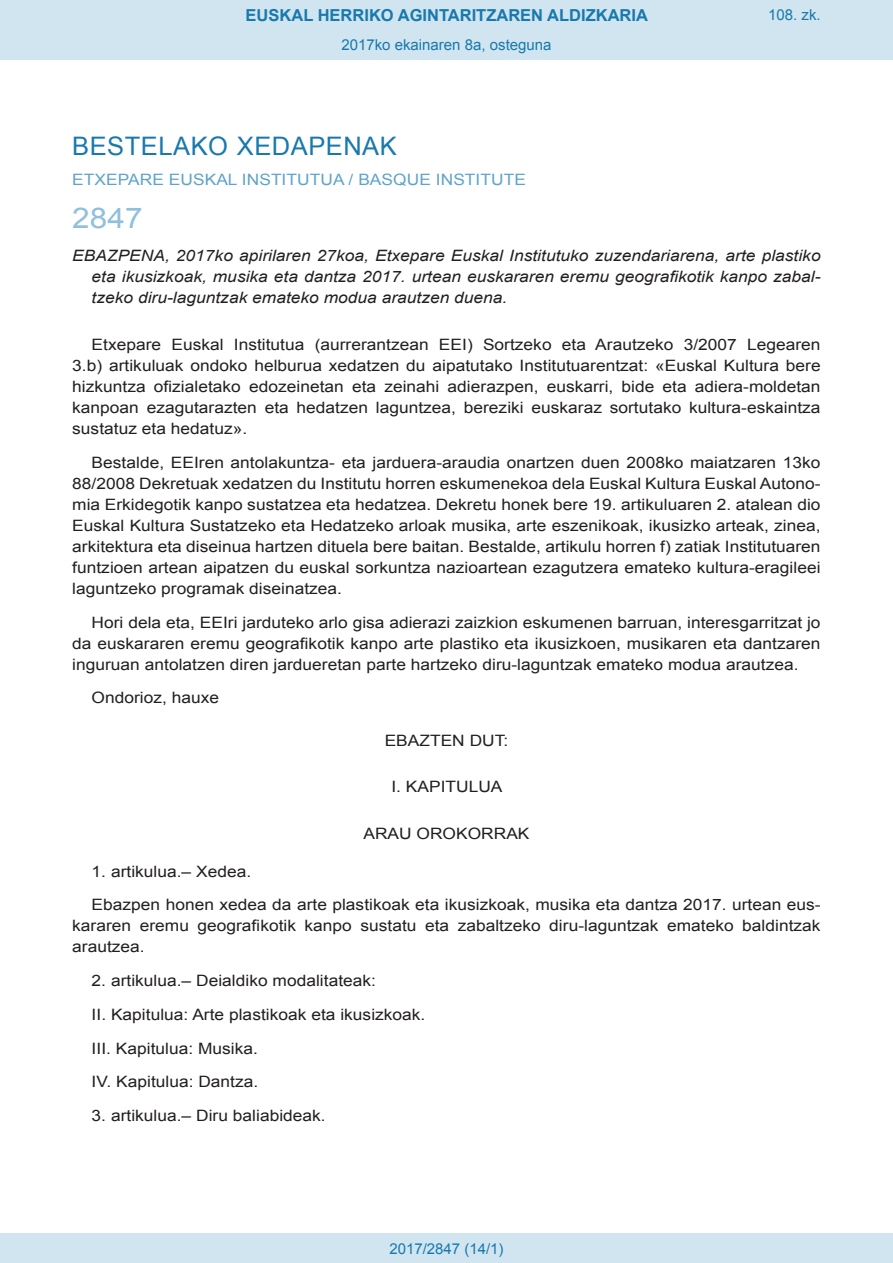
<style>
.page{position:relative;width:893px;height:1263px;background:#fff}
.page>*{position:absolute;margin:0;border:0;box-sizing:border-box;transform-origin:0 0}
.BOPVOrden{font:28.5px "Arial";color:#90c0db;scale:1.11 1}
.BOPVSeccion{font:25.5px "Arial";letter-spacing:.02em;color:#1879ad}
.t1{font:700 16.5px "Arial";color:#1879ad}
.BOPVDetalle{font:15.6px/21px "Arial";color:#231f20;text-align:justify;scale:1.11 1}
.BOPVTitulo{font:italic 15.6px/21px "Arial";color:#231f20;text-align:justify;scale:1.11 1}
.BOPVOrganismo{font:15.6px "Arial";letter-spacing:.005em;color:#5ea4ca;scale:1.11 1}
.BOPVClave{font:15.6px "Arial";color:#231f20;scale:1.11 1}
.Paginacion_Centro{font:15px "Arial";color:#1879ad}
</style>
<div class="page">
<div style="left:0;top:0;width:893px;height:60px;background:#d0e5f0"></div>
<div style="left:0;top:1233px;width:893px;height:30px;background:#d0e5f0"></div>
<p class="t1" style="left:246px;top:4px;width:404px">EUSKAL HERRIKO AGINTARITZAREN ALDIZKARIA</p>
<p class="Paginacion_Centro" style="left:341px;top:35px;width:212px">2017ko ekainaren 8a, osteguna</p>
<p class="Paginacion_Centro" style="left:768px;top:5px;width:54px">108. zk.</p>
<p class="BOPVSeccion" style="left:72px;top:129px;width:326px">BESTELAKO XEDAPENAK</p>
<p class="BOPVOrganismo" style="left:72px;top:169px;width:410px">ETXEPARE EUSKAL INSTITUTUA / BASQUE INSTITUTE</p>
<p class="BOPVOrden" style="left:72px;top:199px;width:65px">2847</p>
<p class="BOPVTitulo" style="left:92px;top:246px;width:658px;text-indent:-19px">EBAZPENA, 2017ko apirilaren 27koa, Etxepare Euskal Institutuko zuzendariarena, arte plastiko eta ikusizkoak, musika eta dantza 2017. urtean euskararen eremu geografikotik kanpo zabal&shy;tzeko diru-laguntzak emateko modua arautzen duena.</p>
<p class="BOPVDetalle" style="left:72px;top:334px;width:676px;text-indent:19px">Etxepare Euskal Institutua (aurrerantzean EEI) Sortzeko eta Arautzeko 3/2007 Legearen 3.b) artikuluak ondoko helburua xedatzen du aipatutako Institutuarentzat: «Euskal Kultura bere hizkuntza ofizialetako edozeinetan eta zeinahi adierazpen, euskarri, bide eta adiera-moldetan kanpoan ezagutarazten eta hedatzen laguntzea, bereziki euskaraz sortutako kultura-eskaintza sustatuz eta hedatuz».</p>
<p class="BOPVDetalle" style="left:72px;top:452px;width:676px;text-indent:19px">Bestalde, EEIren antolakuntza- eta jarduera-araudia onartzen duen 2008ko maiatzaren 13ko 88/2008 Dekretuak xedatzen du Institutu horren eskumenekoa dela Euskal Kultura Euskal Autono&shy;mia Erkidegotik kanpo sustatzea eta hedatzea. Dekretu honek bere 19. artikuluaren 2. atalean dio Euskal Kultura Sustatzeko eta Hedatzeko arloak musika, arte eszenikoak, ikusizko arteak, zinea, arkitektura eta diseinua hartzen dituela bere baitan. Bestalde, artikulu horren f) zatiak Institutuaren funtzioen artean aipatzen du euskal sorkuntza nazioartean ezagutzera emateko kultura-eragileei laguntzeko programak diseinatzea.</p>
<p class="BOPVDetalle" style="left:72px;top:612px;width:676px;text-indent:19px">Hori dela eta, EEIri jarduteko arlo gisa adierazi zaizkion eskumenen barruan, interesgarritzat jo da euskararen eremu geografikotik kanpo arte plastiko eta ikusizkoen, musikaren eta dantzaren inguruan antolatzen diren jardueretan parte hartzeko diru-laguntzak emateko modua arautzea.</p>
<p class="BOPVDetalle" style="left:92px;top:687px;width:116px">Ondorioz, hauxe</p>
<p class="BOPVClave" style="left:385px;top:730px;width:113px">EBAZTEN DUT:</p>
<p class="BOPVClave" style="left:391px;top:776px;width:102px">I. KAPITULUA</p>
<p class="BOPVClave" style="left:363px;top:823px;width:151px">ARAU OROKORRAK</p>
<p class="BOPVDetalle" style="left:92px;top:861px;width:145px">1. artikulua.– Xedea.</p>
<p class="BOPVDetalle" style="left:72px;top:894px;width:676px;text-indent:19px">Ebazpen honen xedea da arte plastikoak eta ikusizkoak, musika eta dantza 2017. urtean eus&shy;kararen eremu geografikotik kanpo sustatu eta zabaltzeko diru-laguntzak emateko baldintzak arautzea.</p>
<p class="BOPVDetalle" style="left:92px;top:970px;width:258px">2. artikulua.– Deialdiko modalitateak:</p>
<p class="BOPVDetalle" style="left:92px;top:1004px;width:302px">II. Kapitulua: Arte plastikoak eta ikusizkoak.</p>
<p class="BOPVDetalle" style="left:92px;top:1038px;width:151px">III. Kapitulua: Musika.</p>
<p class="BOPVDetalle" style="left:92px;top:1071px;width:152px">IV. Kapitulua: Dantza.</p>
<p class="BOPVDetalle" style="left:92px;top:1105px;width:212px">3. artikulua.– Diru baliabideak.</p>
<p class="Paginacion_Centro" style="left:389px;top:1238px;width:116px">2017/2847 (14/1)</p>
</div>
